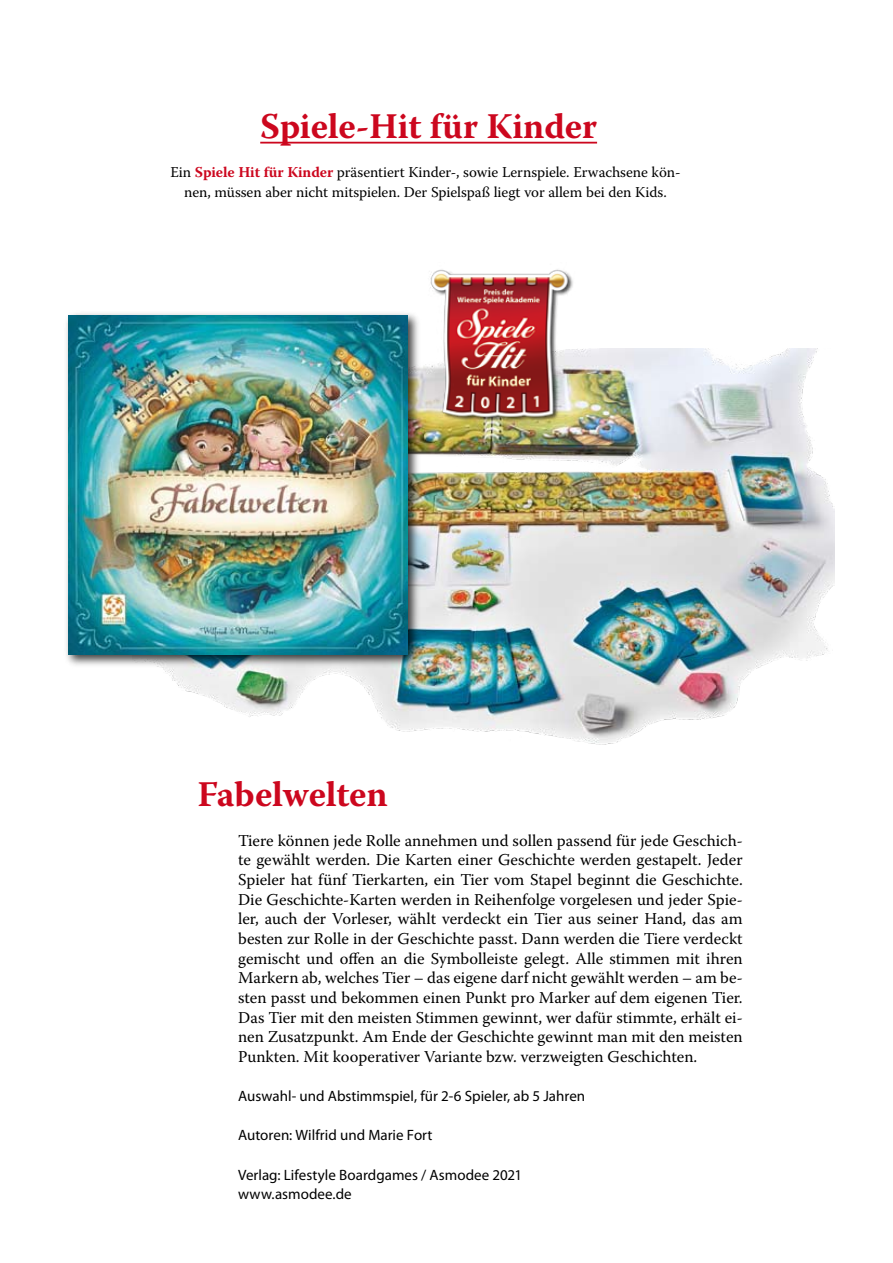
<style>
.page{position:relative;width:893px;height:1263px;background:#fff}
.page>*{position:absolute;margin:0;border:0;box-sizing:border-box;transform-origin:0 0}
.t1{font:700 36px "Warnock Pro";letter-spacing:-.005em;color:#cc071e}
.t2{font:16.5px/19.6px "Warnock Pro";color:#000;text-align:justify}
.t3{font:15px/19.6px "Warnock Pro";letter-spacing:-.005em;color:#000;text-align:center}
.t4{font:15px/19.6px "Myriad Pro";color:#000}
.s1{font-weight:700;color:#cc071e}
</style>
<div class="page">
<img style="left:163px;top:349px;width:671px;height:396px">
<div style="left:63px;top:310px;width:359px;height:359px;background:#000;opacity:.75"></div>
<img style="left:68px;top:315px;width:340px;height:340px">
<hr style="left:260px;top:142px;width:337px;height:2px;background:#cc071e">
<img style="left:420px;top:269px;width:160px;height:164px">
<h1 class="t1" style="left:260px;top:105px;width:338px">Spiele-Hit für Kinder</h1>
<p class="t3" style="left:170px;top:162px;width:512px">Ein <span class="s1">Spiele Hit für Kinder</span> präsentiert Kinder-, sowie Lernspiele. Erwachsene kön&shy;nen, müssen aber nicht mitspielen. Der Spielspaß liegt vor allem bei den Kids.</p>
<h1 class="t1" style="left:198px;top:773px;width:192px">Fabelwelten</h1>
<p class="t2" style="left:238px;top:830px;width:506px">Tiere können jede Rolle annehmen und sollen passend für jede Geschich&shy;te gewählt werden. Die Karten einer Geschichte werden gestapelt. Jeder Spieler hat fünf Tierkarten, ein Tier vom Stapel beginnt die Geschichte.<br>Die Geschichte-Karten werden in Reihenfolge vorgelesen und jeder Spie&shy;ler, auch der Vorleser, wählt verdeckt ein Tier aus seiner Hand, das am bes-ten zur Rolle in der Geschichte passt. Dann werden die Tiere verdeckt gemischt und offen an die Symbolleiste gelegt. Alle stimmen mit ihren Markern ab, welches Tier – das eigene darf nicht gewählt werden – am be&shy;sten passt und bekommen einen Punkt pro Marker auf dem eigenen Tier.<br>Das Tier mit den meisten Stimmen gewinnt, wer dafür stimmte, erhält ei&shy;nen Zusatzpunkt. Am Ende der Geschichte gewinnt man mit den meisten Punkten. Mit kooperativer Variante bzw. verzweigten Geschichten.</p>
<p class="t4" style="left:238px;top:1086px;width:349px">Auswahl- und Abstimmspiel, für 2-6 Spieler, ab 5 Jahren</p>
<p class="t4" style="left:238px;top:1125px;width:196px">Autoren: Wilfrid und Marie Fort</p>
<p class="t4" style="left:238px;top:1164px;width:285px">Verlag: Lifestyle Boardgames / Asmodee 2021 www.asmodee.de</p>
</div>
